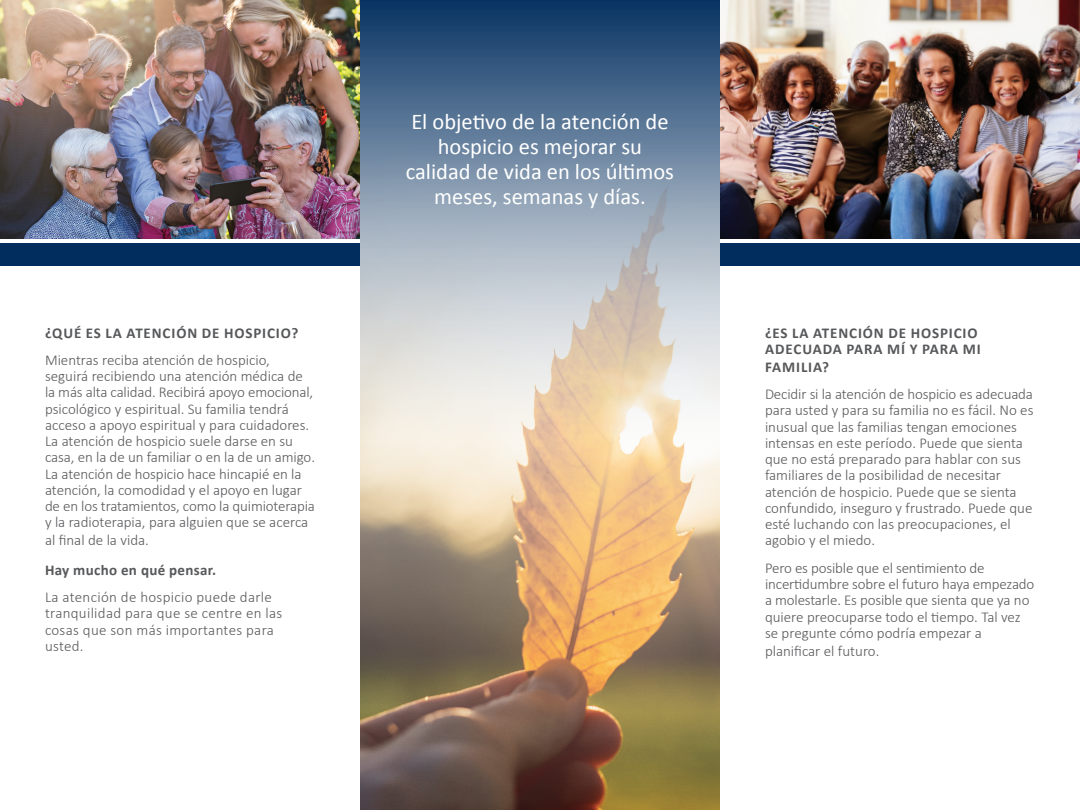
<style>
.page{position:relative;width:1080px;height:810px;background:#fff}
.page>*{position:absolute;margin:0;border:0;box-sizing:border-box;transform-origin:0 0}
.t1{font:22.5px/25px "Calibri";color:#fff;text-align:center}
.t2{font:300 15px/16.2px "Calibri";color:#57585a}
.t3{font:300 15px/16.2px "Calibri";letter-spacing:.02em;color:#57585a}
.t4{font:700 15px/16.2px "Calibri";letter-spacing:.06em;color:#57585a}
.t5{font:700 15px/29.2px "Calibri";letter-spacing:.02em;color:#57585a}
.s1{font-weight:700}
.s2{font-weight:300}
</style>
<div class="page">
<img style="left:0;top:0;width:360px;height:239px">
<div style="left:0;top:244px;width:360px;height:22px;background:#002d5e"></div>
<svg style="left:360px;top:0;width:360px;height:112px;background:#2d517a"></svg>
<img style="left:360px;top:112px;width:360px;height:698px">
<img style="left:721px;top:0;width:359px;height:239px">
<hr style="left:720px;top:0;width:1px;height:440px;background:#002d5e">
<div style="left:720px;top:244px;width:360px;height:22px;background:#002d5e"></div>
<p class="t2" style="left:45px;top:319px;width:255px;line-height:27.5px"><span class="s1">¿QUÉ ES LA ATENCIÓN DE HOSPICIO?<br></span>Mientras reciba atención de hospicio,</p>
<p class="t2" style="left:45px;top:368px;width:272px">seguirá recibiendo una atención médica de la más alta calidad. Recibirá apoyo emocional, psicológico y espiritual. Su familia tendrá acceso a apoyo espiritual y para cuidadores.<br>La atención de hospicio suele darse en su casa, en la de un familiar o en la de un amigo.<br>La atención de hospicio hace hincapié en la atención, la comodidad y el apoyo en lugar de en los tratamientos, como la quimioterapia y la radioterapia, para alguien que se acerca</p>
<p class="t5" style="left:45px;top:525px;width:173px"><span class="s2">al final de la vida.<br></span>Hay mucho en qué pensar.</p>
<p class="t3" style="left:45px;top:589px;width:239px">La atención de hospicio puede darle tranquilidad para que se centre en las cosas que son más importantes para usted.</p>
<p class="t1" style="left:406px;top:108px;width:270px">El objetivo de la atención de hospicio es mejorar su calidad de vida en los últimos meses, semanas y días.</p>
<p class="t4" style="left:765px;top:324px;width:217px">¿ES LA ATENCIÓN DE HOSPICIO<br>ADECUADA PARA MÍ Y PARA MI</p>
<p class="t2" style="left:765px;top:353px;width:269px;line-height:27.5px"><span class="s1">FAMILIA?<br></span>Decidir si la atención de hospicio es adecuada</p>
<p class="t2" style="left:765px;top:402px;width:270px">para usted y para su familia no es fácil. No es inusual que las familias tengan emociones intensas en este período. Puede que sienta que no está preparado para hablar con sus familiares de la posibilidad de necesitar atención de hospicio. Puede que se sienta confundido, inseguro y frustrado. Puede que esté luchando con las preocupaciones, el agobio y el miedo.</p>
<p class="t2" style="left:765px;top:560px;width:271px">Pero es posible que el sentimiento de incertidumbre sobre el futuro haya empezado a molestarle. Es posible que sienta que ya no quiere preocuparse todo el tiempo. Tal vez se pregunte cómo podría empezar a</p>
<p class="t2" style="left:765px;top:643px;width:116px">planificar el futuro.</p>
</div>
